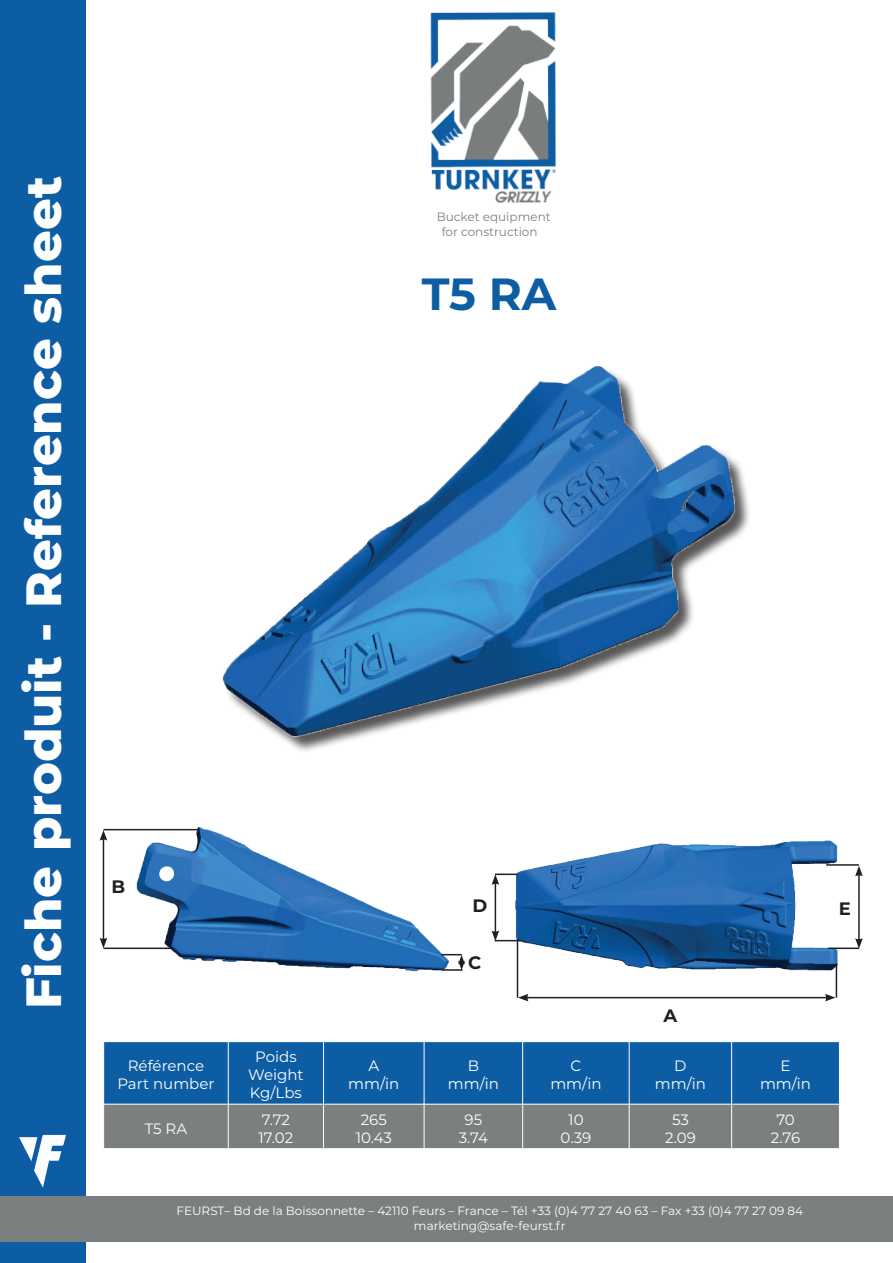
<style>
.page{position:relative;width:893px;height:1263px;background:#fff}
.page>*{position:absolute;margin:0;border:0;box-sizing:border-box;transform-origin:0 0}
.t1{font:800 49.5px "Montserrat";color:#fff}
.t2{font:700 45px "Montserrat";color:#0d5da4}
.t3{font:700 18px "Montserrat";color:#231f20}
.t4{font:15px/18px "Montserrat";color:#fff;text-align:center}
.t5{font:12px/14.4px "Montserrat";color:#fff;text-align:center}
.t6{font:12px/14.4px "Montserrat";color:#7c7f80;text-align:center}
.s1{color:#fff}
</style>
<div class="page">
<div style="left:0;top:0;width:85px;height:1263px;background:#0d5da4"></div>
<div style="left:0;top:1196px;width:893px;height:46px;background:#7c7f80"></div>
<svg style="left:19px;top:1135px;width:47px;height:52px"></svg>
<div style="left:104px;top:1042px;width:735px;height:62px;background:#0d5da4"></div>
<div style="left:104px;top:1105px;width:735px;height:43px;background:#7c7f80"></div>
<hr style="left:228px;top:1042px;width:1px;height:62px;background:#fff">
<hr style="left:323px;top:1042px;width:1px;height:62px;background:#fff">
<hr style="left:424px;top:1042px;width:1px;height:62px;background:#fff">
<hr style="left:522px;top:1042px;width:1px;height:62px;background:#fff">
<hr style="left:629px;top:1042px;width:1px;height:62px;background:#fff">
<hr style="left:731px;top:1042px;width:1px;height:62px;background:#fff">
<hr style="left:228px;top:1104px;width:1px;height:44px;background:#fff">
<hr style="left:323px;top:1104px;width:1px;height:44px;background:#fff">
<hr style="left:424px;top:1104px;width:1px;height:44px;background:#fff">
<hr style="left:522px;top:1104px;width:1px;height:44px;background:#fff">
<hr style="left:629px;top:1104px;width:1px;height:44px;background:#fff">
<hr style="left:731px;top:1104px;width:1px;height:44px;background:#fff">
<img style="left:430px;top:12px;width:126px;height:191px">
<img style="left:107px;top:826px;width:355px;height:146px">
<img style="left:495px;top:840px;width:368px;height:152px">
<img style="left:222px;top:366px;width:527px;height:385px">
<hr style="left:103px;top:829px;width:96px;height:1px;background:#231f20">
<hr style="left:103px;top:947px;width:69px;height:2px;background:#231f20">
<hr style="left:442px;top:969px;width:21px;height:2px;background:#231f20">
<hr style="left:495px;top:873px;width:23px;height:2px;background:#231f20">
<hr style="left:517px;top:939px;width:1px;height:59px;background:#231f20">
<hr style="left:836px;top:963px;width:1px;height:35px;background:#231f20">
<hr style="left:826px;top:864px;width:33px;height:2px;background:#231f20">
<hr style="left:828px;top:947px;width:31px;height:2px;background:#231f20">
<hr style="left:858px;top:874px;width:2px;height:66px;background:#231f20">
<svg style="left:855px;top:866px;width:8px;height:10px"></svg>
<svg style="left:855px;top:938px;width:8px;height:11px"></svg>
<hr style="left:526px;top:997px;width:301px;height:1px;background:#231f20">
<svg style="left:518px;top:994px;width:10px;height:7px"></svg>
<svg style="left:825px;top:994px;width:11px;height:7px"></svg>
<hr style="left:495px;top:882px;width:1px;height:51px;background:#231f20">
<svg style="left:492px;top:875px;width:7px;height:10px"></svg>
<svg style="left:492px;top:930px;width:28px;height:11px"></svg>
<svg style="left:441px;top:954px;width:24px;height:16px"></svg>
<hr style="left:103px;top:838px;width:1px;height:102px;background:#231f20">
<svg style="left:100px;top:830px;width:7px;height:11px"></svg>
<svg style="left:100px;top:938px;width:7px;height:10px"></svg>
<h1 class="t1" style="left:7px;top:1009px;width:834px;rotate:-90deg">Fiche produit - Reference sheet</h1>
<p class="t6" style="left:437px;top:209px;width:115px">Bucket equipment for construction<span class="s1">g</span></p>
<h2 class="t2" style="left:422px;top:262px;width:136px">T5 RA</h2>
<p class="t3" style="left:111px;top:873px;width:15px">B</p>
<p class="t3" style="left:473px;top:892px;width:16px">D</p>
<p class="t3" style="left:468px;top:949px;width:15px">C</p>
<p class="t3" style="left:663px;top:1003px;width:15px">A</p>
<p class="t4" style="left:117px;top:1056px;width:99px">Référence<br>Part number</p>
<p class="t4" style="left:248px;top:1047px;width:57px">Poids<br>Weight<br>Kg/Lbs</p>
<p class="t4" style="left:348px;top:1056px;width:53px">A mm/in</p>
<p class="t4" style="left:448px;top:1056px;width:53px">B mm/in</p>
<p class="t4" style="left:550px;top:1056px;width:53px">C mm/in</p>
<p class="t4" style="left:655px;top:1056px;width:53px">D mm/in</p>
<p class="t4" style="left:760px;top:1056px;width:53px">E mm/in</p>
<p class="t4" style="left:145px;top:1119px;width:44px">T5 RA</p>
<p class="t4" style="left:258px;top:1110px;width:36px;text-align:left">7.72<br>17.02</p>
<p class="t4" style="left:356px;top:1110px;width:38px">265<br>10.43</p>
<p class="t4" style="left:459px;top:1110px;width:31px">95<br>3.74</p>
<p class="t4" style="left:561px;top:1110px;width:32px">10<br>0.39</p>
<p class="t4" style="left:665px;top:1110px;width:32px">53<br>2.09</p>
<p class="t4" style="left:771px;top:1110px;width:31px">70<br>2.76</p>
<p class="t5" style="left:177px;top:1203px;width:628px">FEURST– Bd de la Boissonnette – 42110 Feurs – France – Tél +33 (0)4 77 27 40 63 – Fax +33 (0)4 77 27 09 84 marketing@safe-feurst.fr</p>
<p class="t3" style="left:839px;top:895px;width:14px">E</p>
</div>
